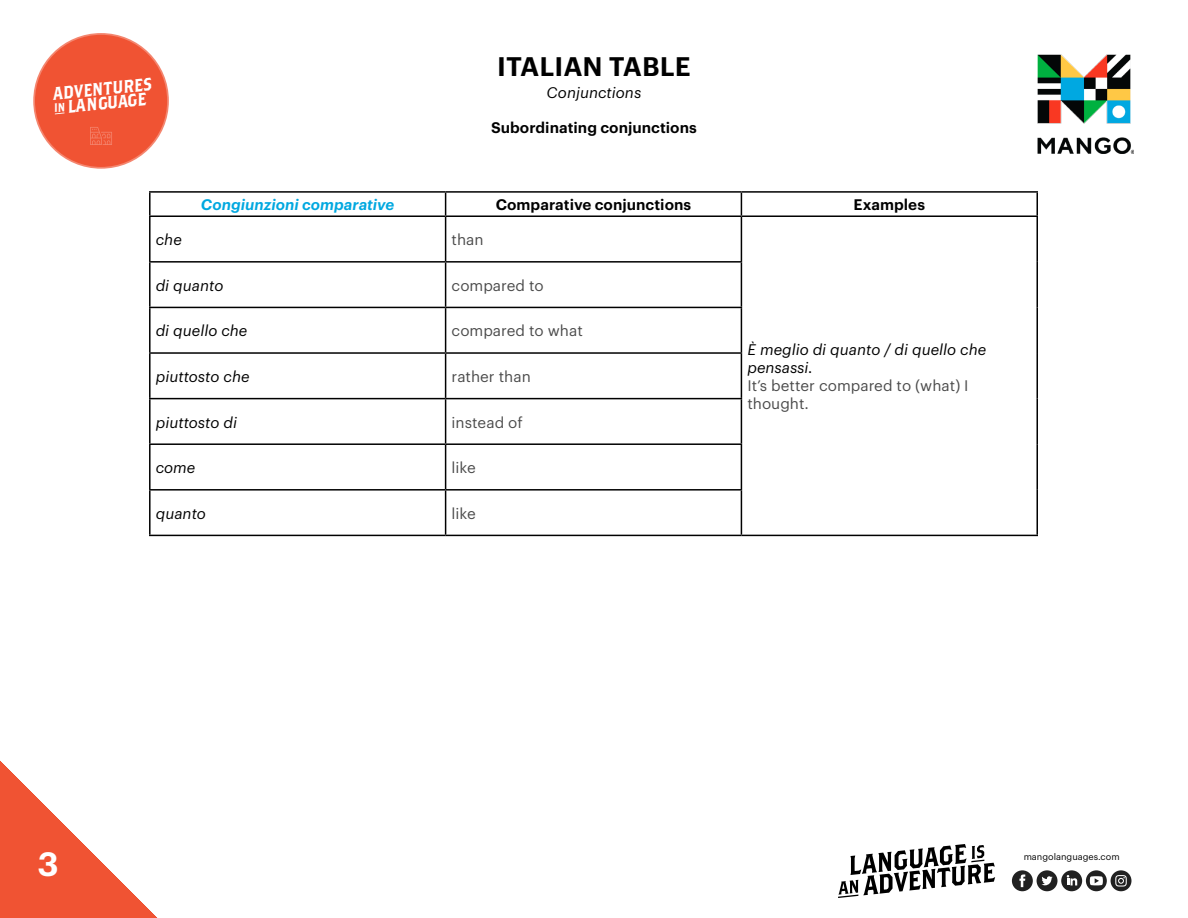
<style>
.page{position:relative;width:1188px;height:918px;background:#fff}
.page>*{position:absolute;margin:0;border:0;box-sizing:border-box;transform-origin:0 0}
.t1{font:600 33px "Graphik LCG";color:#fff}
.t2{font:600 26.25px "Graphik LCG";color:#000}
.t3{font:17.85px/14.4px "Brothers OT";color:#fff;scale:.91 1}
.t4{font:italic 15px "Graphik LCG";color:#000}
.t5{font:15px/18px "Graphik LCG";color:#4b4b4b}
.t6{font:600 15px "Graphik LCG";color:#000}
.t7{font:italic 600 15px "Graphik LCG";color:#00a8e0}
.t8{font:9px "Graphik LCG";color:#000}
.s1{font-size:12px}
</style>
<div class="page">
<svg style="left:0;top:761px;width:157px;height:157px"></svg>
<div style="left:33px;top:33px;width:136px;height:136px;background:#f05333;border-radius:50%"></div>
<svg style="left:55px;top:112px;width:10px;height:2px"></svg>
<svg style="left:90px;top:127px;width:22px;height:18px"></svg>
<div style="left:32px;top:31px;width:139px;height:139px;border:3px solid #fff;border-radius:50%"></div>
<svg style="left:838px;top:844px;width:157px;height:54px"></svg>
<svg style="left:1086px;top:870px;width:21px;height:21px"></svg>
<svg style="left:1090px;top:876px;width:13px;height:9px"></svg>
<div style="left:1037px;top:870px;width:20px;height:21px;background:#212121;border-radius:10px"></div>
<svg style="left:1041px;top:876px;width:12px;height:9px"></svg>
<div style="left:1061px;top:870px;width:21px;height:21px;background:#212121;border-radius:10px"></div>
<svg style="left:1067px;top:875px;width:10px;height:10px"></svg>
<div style="left:1012px;top:870px;width:21px;height:21px;background:#212121;border-radius:10px"></div>
<svg style="left:1019px;top:874px;width:6px;height:13px"></svg>
<div style="left:1111px;top:870px;width:20px;height:21px;background:#212121;border-radius:10px"></div>
<svg style="left:1115px;top:875px;width:12px;height:12px"></svg>
<img style="left:1038px;top:54px;width:96px;height:100px">
<hr style="left:149px;top:191px;width:297px;height:2px;background:#000">
<hr style="left:149px;top:193px;width:2px;height:22px;background:#000">
<hr style="left:446px;top:191px;width:295px;height:2px;background:#000">
<svg style="left:445px;top:193px;width:1px;height:22px"></svg>
<hr style="left:741px;top:191px;width:297px;height:2px;background:#000">
<svg style="left:741px;top:193px;width:1px;height:22px"></svg>
<hr style="left:1036px;top:193px;width:2px;height:22px;background:#000">
<hr style="left:149px;top:215px;width:297px;height:2px;background:#000">
<hr style="left:149px;top:217px;width:2px;height:44px;background:#000">
<hr style="left:446px;top:215px;width:295px;height:2px;background:#000">
<hr style="left:445px;top:217px;width:1px;height:44px;background:#000">
<hr style="left:741px;top:215px;width:297px;height:2px;background:#000">
<hr style="left:741px;top:217px;width:1px;height:44px;background:#000">
<hr style="left:1036px;top:217px;width:2px;height:45px;background:#000">
<hr style="left:149px;top:261px;width:297px;height:2px;background:#000">
<hr style="left:149px;top:263px;width:2px;height:44px;background:#000">
<hr style="left:446px;top:261px;width:296px;height:2px;background:#000">
<hr style="left:445px;top:263px;width:1px;height:44px;background:#000">
<hr style="left:741px;top:263px;width:1px;height:44px;background:#000">
<hr style="left:1036px;top:262px;width:2px;height:45px;background:#000">
<hr style="left:149px;top:307px;width:297px;height:1px;background:#000">
<hr style="left:149px;top:308px;width:2px;height:44px;background:#000">
<hr style="left:446px;top:307px;width:296px;height:1px;background:#000">
<hr style="left:445px;top:308px;width:1px;height:44px;background:#000">
<hr style="left:741px;top:308px;width:1px;height:44px;background:#000">
<hr style="left:1036px;top:307px;width:2px;height:46px;background:#000">
<hr style="left:149px;top:352px;width:297px;height:2px;background:#000">
<hr style="left:149px;top:354px;width:2px;height:44px;background:#000">
<hr style="left:446px;top:352px;width:296px;height:2px;background:#000">
<hr style="left:445px;top:354px;width:1px;height:44px;background:#000">
<hr style="left:741px;top:354px;width:1px;height:44px;background:#000">
<hr style="left:1036px;top:353px;width:2px;height:46px;background:#000">
<hr style="left:149px;top:398px;width:297px;height:1px;background:#000">
<hr style="left:149px;top:399px;width:2px;height:44px;background:#000">
<hr style="left:446px;top:398px;width:296px;height:1px;background:#000">
<hr style="left:445px;top:399px;width:1px;height:44px;background:#000">
<hr style="left:741px;top:399px;width:1px;height:44px;background:#000">
<hr style="left:1036px;top:399px;width:2px;height:45px;background:#000">
<hr style="left:149px;top:443px;width:297px;height:2px;background:#000">
<hr style="left:149px;top:445px;width:2px;height:44px;background:#000">
<hr style="left:446px;top:443px;width:296px;height:2px;background:#000">
<hr style="left:445px;top:445px;width:1px;height:44px;background:#000">
<hr style="left:741px;top:445px;width:1px;height:44px;background:#000">
<hr style="left:1036px;top:444px;width:2px;height:46px;background:#000">
<hr style="left:149px;top:489px;width:297px;height:2px;background:#000">
<hr style="left:149px;top:491px;width:2px;height:44px;background:#000">
<hr style="left:446px;top:489px;width:296px;height:2px;background:#000">
<hr style="left:445px;top:491px;width:1px;height:44px;background:#000">
<hr style="left:741px;top:491px;width:1px;height:44px;background:#000">
<hr style="left:1036px;top:490px;width:2px;height:45px;background:#000">
<hr style="left:149px;top:535px;width:297px;height:1px;background:#000">
<hr style="left:446px;top:535px;width:295px;height:1px;background:#000">
<hr style="left:741px;top:535px;width:297px;height:1px;background:#000">
<p class="t3" style="left:52px;top:88px;width:111px;rotate:-6deg">ADVENTURES<br><span class="s1">IN</span> LANGUAGE</p>
<h2 class="t2" style="left:497px;top:46px;width:195px">ITALIAN TABLE</h2>
<p class="t4" style="left:547px;top:81px;width:96px">Conjunctions</p>
<p class="t6" style="left:491px;top:116px;width:207px">Subordinating conjunctions</p>
<p class="t7" style="left:201px;top:193px;width:195px">Congiunzioni comparative</p>
<p class="t6" style="left:496px;top:193px;width:197px">Comparative conjunctions</p>
<p class="t6" style="left:854px;top:193px;width:73px">Examples</p>
<p class="t4" style="left:156px;top:228px;width:28px">che</p>
<p class="t5" style="left:452px;top:229px;width:34px">than</p>
<p class="t4" style="left:156px;top:274px;width:69px">di quanto</p>
<p class="t5" style="left:452px;top:275px;width:94px">compared to</p>
<p class="t4" style="left:156px;top:320px;width:93px">di quello che</p>
<p class="t5" style="left:452px;top:321px;width:133px">compared to what</p>
<p class="t4" style="left:156px;top:365px;width:95px">piuttosto che</p>
<p class="t5" style="left:452px;top:366px;width:81px">rather than</p>
<p class="t4" style="left:156px;top:411px;width:83px">piuttosto di</p>
<p class="t5" style="left:452px;top:412px;width:73px">instead of</p>
<p class="t4" style="left:156px;top:456px;width:41px">come</p>
<p class="t5" style="left:452px;top:457px;width:26px">like</p>
<p class="t4" style="left:156px;top:502px;width:52px">quanto</p>
<p class="t5" style="left:452px;top:503px;width:26px">like</p>
<p class="t4" style="left:747px;top:338px;width:240px">È meglio di quanto / di quello che</p>
<p class="t4" style="left:747px;top:356px;width:67px">pensassi.</p>
<p class="t5" style="left:747px;top:375px;width:223px">It’s better compared to (what) I thought.</p>
<h1 class="t1" style="left:37px;top:839px;width:23px">3</h1>
<p class="t8" style="left:1024px;top:850px;width:98px">mangolanguages.com</p>
</div>
